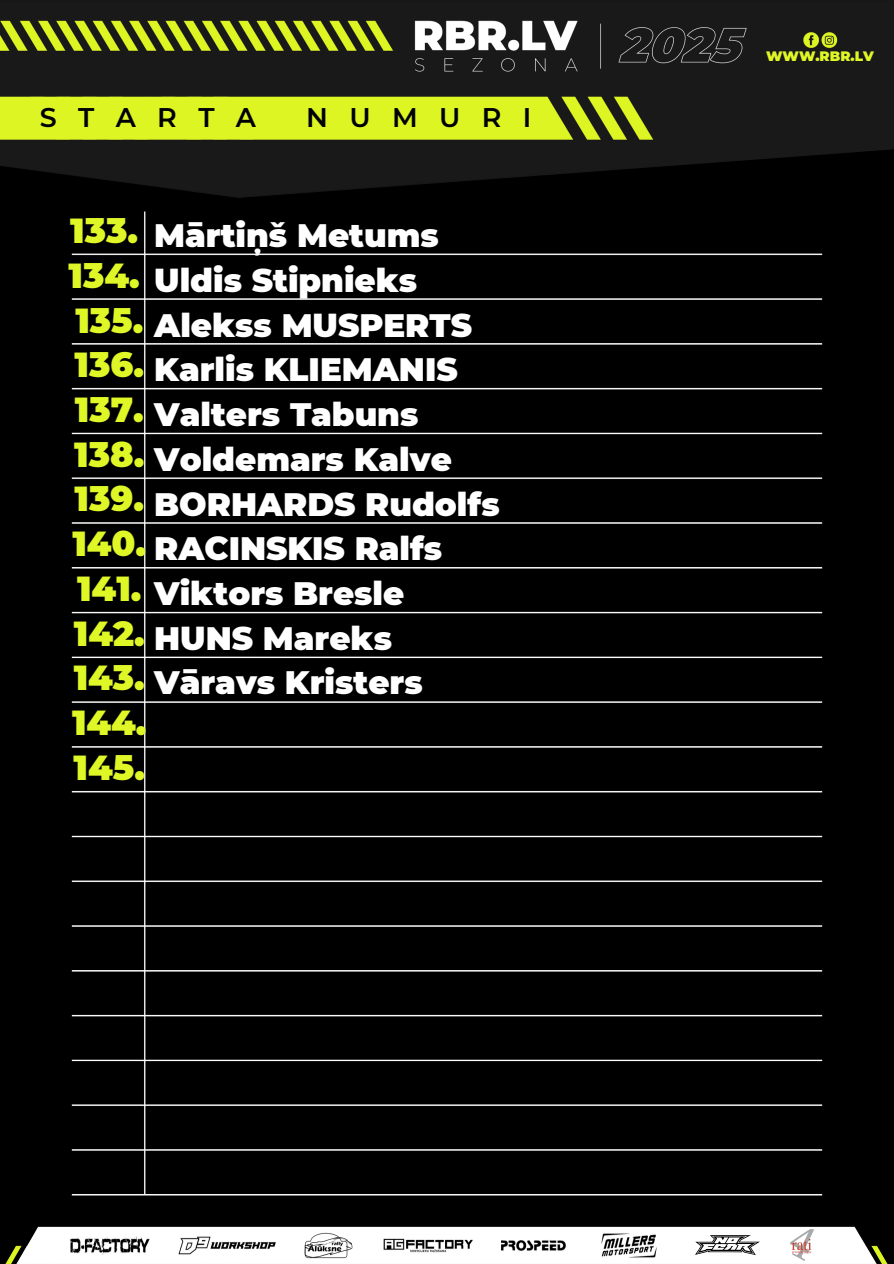
<style>
.page{position:relative;width:894px;height:1264px;background:#fff}
.page>*{position:absolute;margin:0;border:0;box-sizing:border-box;transform-origin:0 0}
.t1{font:900 34.65px/44.7px "Montserrat";color:#dff727}
.t2{font:900 32.4px/44.7px "Montserrat";color:#fff}
.t3{font:600 27px "Montserrat";letter-spacing:.79em;color:#000}
.t4{font:900 13.65px "Montserrat";color:#dff727}
</style>
<div class="page">
<div style="left:0;top:0;width:893px;height:1263px;background:#000"></div>
<img style="left:0;top:0;width:893px;height:198px">
<img style="left:6px;top:1226px;width:881px;height:37px">
<img style="left:790px;top:1229px;width:23px;height:31px">
<img style="left:297px;top:1226px;width:62px;height:37px">
<img style="left:71px;top:211px;width:752px;height:985px">
<svg style="left:694px;top:1235px;width:65px;height:19px"></svg>
<p class="t3" style="left:40px;top:100px;width:218px">STARTA</p>
<p class="t3" style="left:306px;top:100px;width:227px">NUMURI</p>
<h2 class="t1" style="left:68px;top:208px;width:79px">133.<br>134.<br>135.<br>136.<br>137.<br>138.<br>139.<br>140.<br>141.<br>142.<br>143.<br>144.<br>145.</h2>
<p class="t2" style="left:154px;top:213px;width:347px">Mārtiņš Metums<br>Uldis Stipnieks<br>Alekss MUSPERTS<br>Karlis KLIEMANIS<br>Valters Tabuns<br>Voldemars Kalve<br>BORHARDS Rudolfs<br>RACINSKIS Ralfs<br>Viktors Bresle<br>HUNS Mareks<br>Vāravs Kristers</p>
<p class="t4" style="left:765px;top:47px;width:109px">WWW.RBR.LV</p>
</div>
